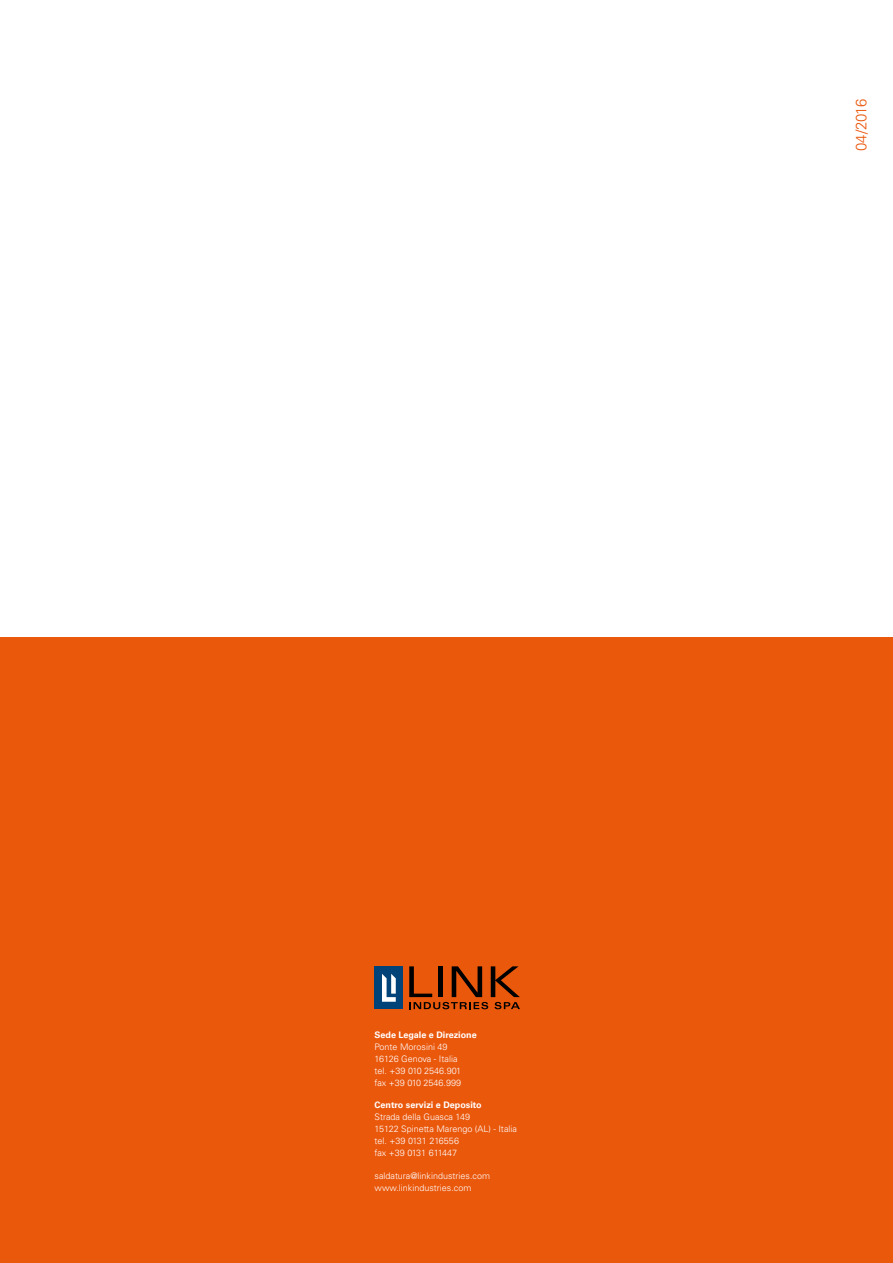
<style>
.page{position:relative;width:893px;height:1263px;background:#fff}
.page>*{position:absolute;margin:0;border:0;box-sizing:border-box;transform-origin:0 0}
.t1{font:300 15px "Univers LT Std";letter-spacing:-.025em;color:#ea580c}
.t2{font:300 9px/12px "Univers LT Std";color:#fff}
.t3{font:700 9px "Univers LT Std";color:#fff}
</style>
<div class="page">
<div style="left:0;top:638px;width:893px;height:625px;background:#ea580c"></div>
<svg style="left:409px;top:966px;width:111px;height:43px"></svg>
<div style="left:375px;top:966px;width:28px;height:43px;background:#004379"></div>
<svg style="left:382px;top:974px;width:14px;height:28px"></svg>
<h1 class="t1" style="left:852px;top:151px;width:54px;rotate:-90deg">04/2016</h1>
<p class="t3" style="left:375px;top:1030px;width:104px">Sede Legale e Direzione</p>
<p class="t2" style="left:375px;top:1041px;width:88px">Ponte Morosini 49<br>16126 Genova - Italia tel. +39 010 2546.901 fax +39 010 2546.999</p>
<p class="t3" style="left:375px;top:1099px;width:109px">Centro servizi e Deposito</p>
<p class="t2" style="left:375px;top:1111px;width:144px">Strada della Guasca 149<br>15122 Spinetta Marengo (AL) - Italia tel. +39 0131 216556<br>fax +39 0131 611447</p>
<p class="t2" style="left:375px;top:1170px;width:117px">saldatura@linkindustries.com www.linkindustries.com</p>
</div>
